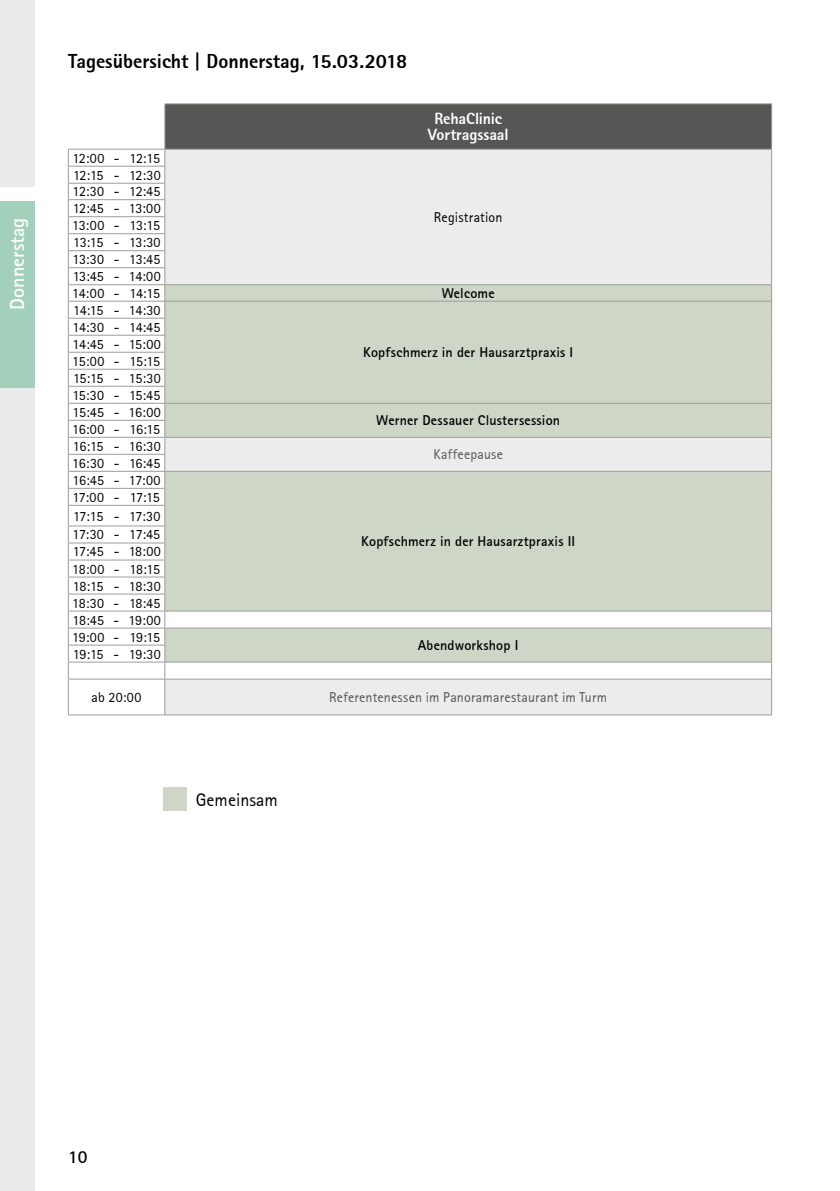
<style>
.page{position:relative;width:840px;height:1191px;background:#fff}
.page>*{position:absolute;margin:0;border:0;box-sizing:border-box;transform-origin:0 0}
.t1{font:800 20px "Libre Sans Serif Black S Si";color:#000}
.t2{font:700 20px "Libre Sans Serif S Si";color:#fff}
.t3{font:18px "Libre Sans Serif S Si";color:#000}
.t4{font:700 18px "Libre Sans Serif S Si";color:#000}
.t5{font:800 16px/16px "Libre Sans Serif Black S Si";letter-spacing:-.005em;color:#fff;text-align:center}
.t6{font:14px/17px "Libre Sans Serif S Si";letter-spacing:-.025em;color:#000;text-align:justify}
.t7{font:700 14px "Libre Sans Serif S Si";letter-spacing:.015em;color:#000}
.t8{font:14px "Libre Sans Serif S Si";letter-spacing:.015em;color:#565655}
.t9{font:14px/17px "Libre Sans Serif S Si";letter-spacing:-.005em;color:#000}
.t10{font:14px "Libre Sans Serif S Si";letter-spacing:.015em;color:#000}
</style>
<div class="page">
<div style="left:0;top:0;width:34px;height:1191px;background:#ebebeb"></div>
<div style="left:0;top:201px;width:34px;height:187px;background:#a2d0bb"></div>
<div style="left:0;top:187px;width:68px;height:14px;background:#fff"></div>
<div style="left:165px;top:104px;width:606px;height:45px;background:#565655"></div>
<svg style="left:165px;top:150px;width:605px;height:564px;background:#ededed"></svg>
<svg style="left:165px;top:285px;width:605px;height:377px;background:#d2d9cc"></svg>
<hr style="left:164px;top:103px;width:607px;height:1px;background:#9c9c9d">
<hr style="left:164px;top:104px;width:1px;height:45px;background:#9c9c9d">
<hr style="left:770px;top:104px;width:1px;height:45px;background:#9c9c9d">
<hr style="left:770px;top:679px;width:1px;height:35px;background:#9c9c9d">
<hr style="left:165px;top:714px;width:606px;height:1px;background:#9c9c9d">
<hr style="left:165px;top:149px;width:606px;height:1px;background:#9c9c9d">
<hr style="left:165px;top:284px;width:606px;height:1px;background:#9c9c9d">
<hr style="left:165px;top:301px;width:606px;height:1px;background:#9c9c9d">
<hr style="left:165px;top:403px;width:606px;height:1px;background:#9c9c9d">
<hr style="left:165px;top:437px;width:606px;height:1px;background:#9c9c9d">
<hr style="left:165px;top:471px;width:606px;height:1px;background:#9c9c9d">
<hr style="left:165px;top:611px;width:606px;height:1px;background:#9c9c9d">
<hr style="left:165px;top:628px;width:606px;height:1px;background:#9c9c9d">
<hr style="left:165px;top:662px;width:606px;height:1px;background:#9c9c9d">
<svg style="left:68px;top:149px;width:97px;height:566px"></svg>
<hr style="left:125px;top:679px;width:40px;height:1px;background:#9c9c9d">
<hr style="left:165px;top:679px;width:606px;height:1px;background:#9c9c9d">
<svg style="left:770px;top:149px;width:1px;height:530px"></svg>
<div style="left:163px;top:787px;width:24px;height:24px;background:#ced6c7"></div>
<h1 class="t2" style="left:5px;top:310px;width:93px;rotate:-90deg">Donnerstag</h1>
<h1 class="t1" style="left:68px;top:48px;width:340px">Tagesübersicht | Donnerstag, 15.03.2018</h1>
<p class="t6" style="left:72px;top:149px;width:89px">12:00 - 12:15</p>
<p class="t6" style="left:72px;top:166px;width:90px">12:15 - 12:30<br>12:30 - 12:45<br>12:45 - 13:00<br>13:00 - 13:15<br>13:15 - 13:30<br>13:30 - 13:45<br>13:45 - 14:00<br>14:00 - 14:15</p>
<p class="t6" style="left:73px;top:301px;width:89px">14:15 - 14:30</p>
<p class="t5" style="left:427px;top:110px;width:82px">RehaClinic<br>Vortragssaal</p>
<p class="t10" style="left:433px;top:209px;width:70px">Registration</p>
<p class="t7" style="left:441px;top:284px;width:54px">Welcome</p>
<p class="t6" style="left:72px;top:318px;width:90px">14:30 - 14:45<br>14:45 - 15:00<br>15:00 - 15:15<br>15:15 - 15:30<br>15:30 - 15:45<br>15:45 - 16:00</p>
<p class="t6" style="left:72px;top:420px;width:90px">16:00 - 16:15<br>16:15 - 16:30</p>
<p class="t9" style="left:72px;top:454px;width:90px">16:30 - 16:45<br>16:45 - 17:00</p>
<p class="t7" style="left:363px;top:343px;width:211px">Kopfschmerz in der Hausarztpraxis I</p>
<p class="t7" style="left:376px;top:411px;width:185px">Werner Dessauer Clustersession</p>
<p class="t8" style="left:433px;top:446px;width:71px">Kaffeepause</p>
<p class="t6" style="left:72px;top:487px;width:89px;line-height:18.8px">17:00 - 17:15<br>17:15 - 17:30<br>17:30 - 17:45</p>
<p class="t6" style="left:72px;top:543px;width:90px">17:45 - 18:00<br>18:00 - 18:15<br>18:15 - 18:30<br>18:30 - 18:45<br>18:45 - 19:00<br>19:00 - 19:15</p>
<p class="t7" style="left:361px;top:532px;width:215px">Kopfschmerz in der Hausarztpraxis II</p>
<p class="t7" style="left:418px;top:636px;width:102px">Abendworkshop I</p>
<p class="t6" style="left:73px;top:645px;width:89px">19:15 - 19:30</p>
<p class="t6" style="left:91px;top:688px;width:51px">ab 20:00</p>
<p class="t8" style="left:329px;top:689px;width:279px">Referentenessen im Panoramarestaurant im Turm</p>
<p class="t3" style="left:196px;top:789px;width:83px">Gemeinsam</p>
<p class="t4" style="left:68px;top:1145px;width:21px">10</p>
</div>
